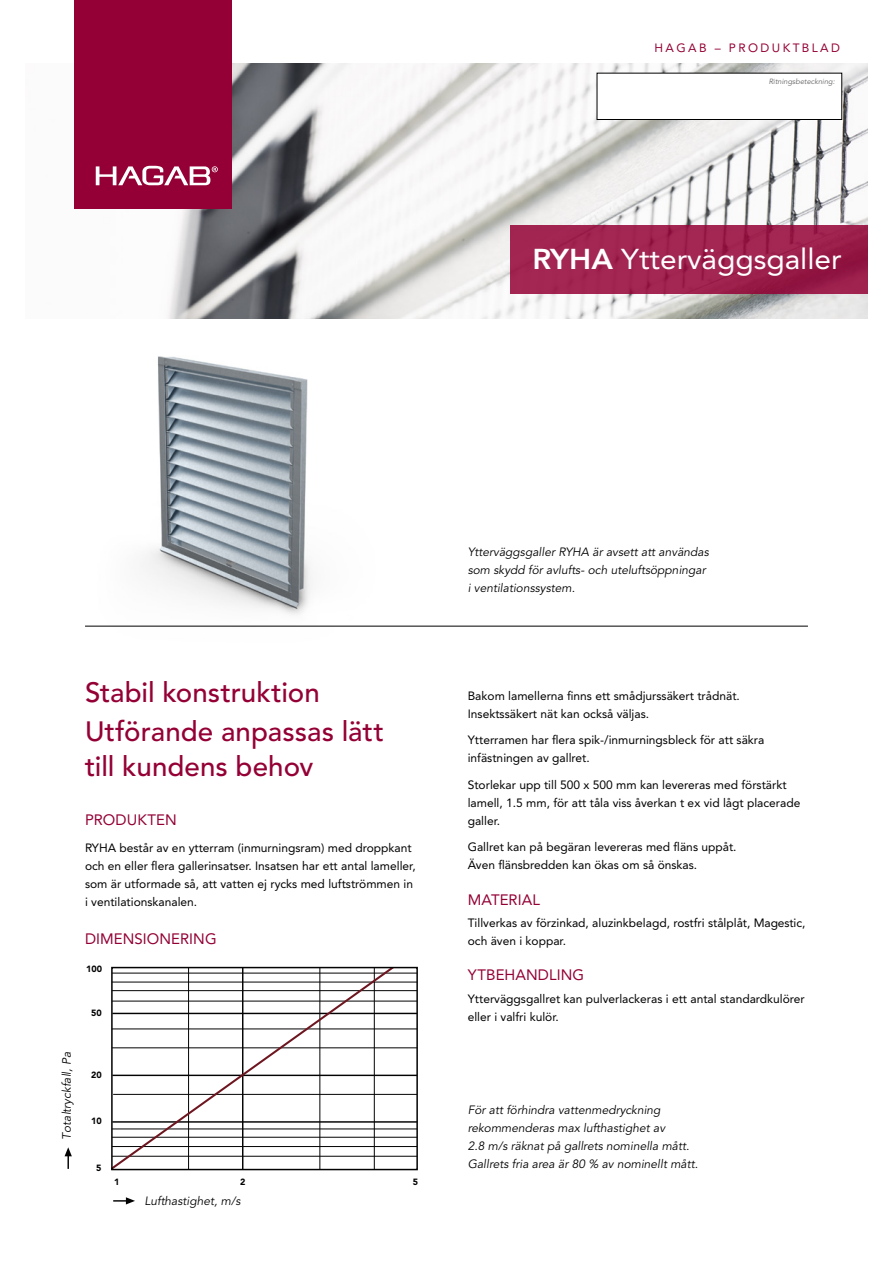
<style>
.page{position:relative;width:893px;height:1263px;background:#fff}
.page>*{position:absolute;margin:0;border:0;box-sizing:border-box;transform-origin:0 0}
.t1{font:28.5px "Avenir LT Std";color:#fff;scale:1.05 1}
.t2{font:500 27.75px/38.7px "Avenir LT Std";color:#940035}
.t3{font:15px "Avenir LT Std";letter-spacing:.005em;color:#940035}
.t4{font:12px/18px "Avenir LT Std";color:#000}
.t5{font:italic 12px/18px "Avenir LT Std";color:#000}
.t6{font:italic 12px "Avenir LT Std";color:#030303}
.t7{font:12px "Avenir LT Std";letter-spacing:.2em;color:#940035}
.t8{font:900 9px "Avenir LT Std";color:#030303}
.t9{font:italic 7.5px "Avenir LT Std";color:#636363}
.s1{font-weight:800}
</style>
<div class="page">
<img style="left:168px;top:64px;width:699px;height:255px">
<div style="left:74px;top:0;width:158px;height:209px;background:#940035"></div>
<svg style="left:96px;top:166px;width:122px;height:19px"></svg>
<img style="left:85px;top:356px;width:320px;height:270px">
<div style="left:510px;top:225px;width:357px;height:68px;background:linear-gradient(to right,#a42754,#981b48)"></div>
<hr style="left:85px;top:626px;width:723px;height:1px;background:#000">
<hr style="left:112px;top:1075px;width:305px;height:1px;background:#030303">
<hr style="left:112px;top:982px;width:305px;height:1px;background:#030303">
<hr style="left:112px;top:990px;width:305px;height:1px;background:#030303">
<hr style="left:112px;top:1047px;width:305px;height:1px;background:#030303">
<hr style="left:112px;top:1128px;width:305px;height:1px;background:#030303">
<hr style="left:113px;top:1094px;width:304px;height:1px;background:#030303">
<hr style="left:112px;top:1137px;width:305px;height:1px;background:#030303">
<svg style="left:65px;top:1147px;width:7px;height:22px"></svg>
<svg style="left:113px;top:1197px;width:22px;height:7px"></svg>
<hr style="left:112px;top:1028px;width:305px;height:1px;background:#030303">
<hr style="left:112px;top:973px;width:305px;height:1px;background:#030303">
<hr style="left:112px;top:1001px;width:305px;height:1px;background:#030303">
<hr style="left:112px;top:1013px;width:305px;height:1px;background:#030303">
<hr style="left:112px;top:1146px;width:305px;height:1px;background:#030303">
<hr style="left:112px;top:1156px;width:305px;height:1px;background:#030303">
<hr style="left:112px;top:1121px;width:305px;height:2px;background:#030303">
<svg style="left:114px;top:970px;width:294px;height:197px"></svg>
<div style="left:111px;top:967px;width:307px;height:203px;border:2px solid #030303"></div>
<div style="left:597px;top:73px;width:245px;height:46px;background:#fff"></div>
<div style="left:597px;top:73px;width:245px;height:47px;border:1px solid #000"></div>
<p class="t7" style="left:655px;top:40px;width:187px">HAGAB – PRODUKTBLAD</p>
<p class="t9" style="left:769px;top:77px;width:68px">Ritningsbeteckning:</p>
<h1 class="t1" style="left:533px;top:243px;width:296px"><span class="s1">RYHA</span> Ytterväggsgaller</h1>
<h2 class="t2" style="left:85px;top:674px;width:300px">Stabil konstruktion<br>Utförande anpassas lätt</h2>
<h2 class="t2" style="left:85px;top:747px;width:230px">till kundens behov</h2>
<p class="t3" style="left:85px;top:811px;width:93px">PRODUKTEN</p>
<p class="t4" style="left:85px;top:838px;width:332px">RYHA består av en ytterram (inmurningsram) med droppkant och en eller flera gallerinsatser. Insatsen har ett antal lameller, som är utformade så, att vatten ej rycks med luftströmmen in i ventilationskanalen.</p>
<p class="t3" style="left:85px;top:930px;width:133px">DIMENSIONERING</p>
<p class="t8" style="left:86px;top:963px;width:17px">100</p>
<p class="t8" style="left:91px;top:1007px;width:12px">50</p>
<p class="t6" style="left:60px;top:1139px;width:89px;rotate:-90deg">Totaltryckfall, Pa</p>
<p class="t8" style="left:91px;top:1069px;width:12px">20</p>
<p class="t8" style="left:91px;top:1115px;width:12px">10</p>
<p class="t8" style="left:96px;top:1162px;width:7px">5</p>
<p class="t8" style="left:114px;top:1177px;width:7px">1</p>
<p class="t8" style="left:240px;top:1177px;width:7px">2</p>
<p class="t6" style="left:144px;top:1193px;width:98px">Lufthastighet, m/s</p>
<p class="t8" style="left:413px;top:1177px;width:7px">5</p>
<p class="t5" style="left:468px;top:543px;width:243px">Ytterväggsgaller RYHA är avsett att användas som skydd för avlufts- och uteluftsöppningar i ventilationssystem.</p>
<p class="t4" style="left:468px;top:686px;width:274px">Bakom lamellerna finns ett smådjurssäkert trådnät.<br>Insektssäkert nät kan också väljas.</p>
<p class="t4" style="left:468px;top:731px;width:298px">Ytterramen har flera spik-/inmurningsbleck för att säkra infästningen av gallret.</p>
<p class="t4" style="left:468px;top:775px;width:334px">Storlekar upp till 500 x 500 mm kan levereras med förstärkt lamell, 1.5 mm, för att tåla viss åverkan t ex vid lågt placerade galler.</p>
<p class="t4" style="left:468px;top:838px;width:270px">Gallret kan på begäran levereras med fläns uppåt.<br>Även flänsbredden kan ökas om så önskas.</p>
<p class="t3" style="left:468px;top:891px;width:74px">MATERIAL</p>
<p class="t4" style="left:468px;top:914px;width:339px">Tillverkas av förzinkad, aluzinkbelagd, rostfri stålplåt, Magestic, och även i koppar.</p>
<p class="t3" style="left:468px;top:966px;width:118px">YTBEHANDLING</p>
<p class="t4" style="left:468px;top:989px;width:339px">Ytterväggsgallret kan pulverlackeras i ett antal standardkulörer eller i valfri kulör.</p>
<p class="t5" style="left:468px;top:1101px;width:232px">För att förhindra vattenmedryckning rekommenderas max lufthastighet av<br>2.8 m/s räknat på gallrets nominella mått.<br>Gallrets fria area är 80 % av nominellt mått.</p>
</div>
